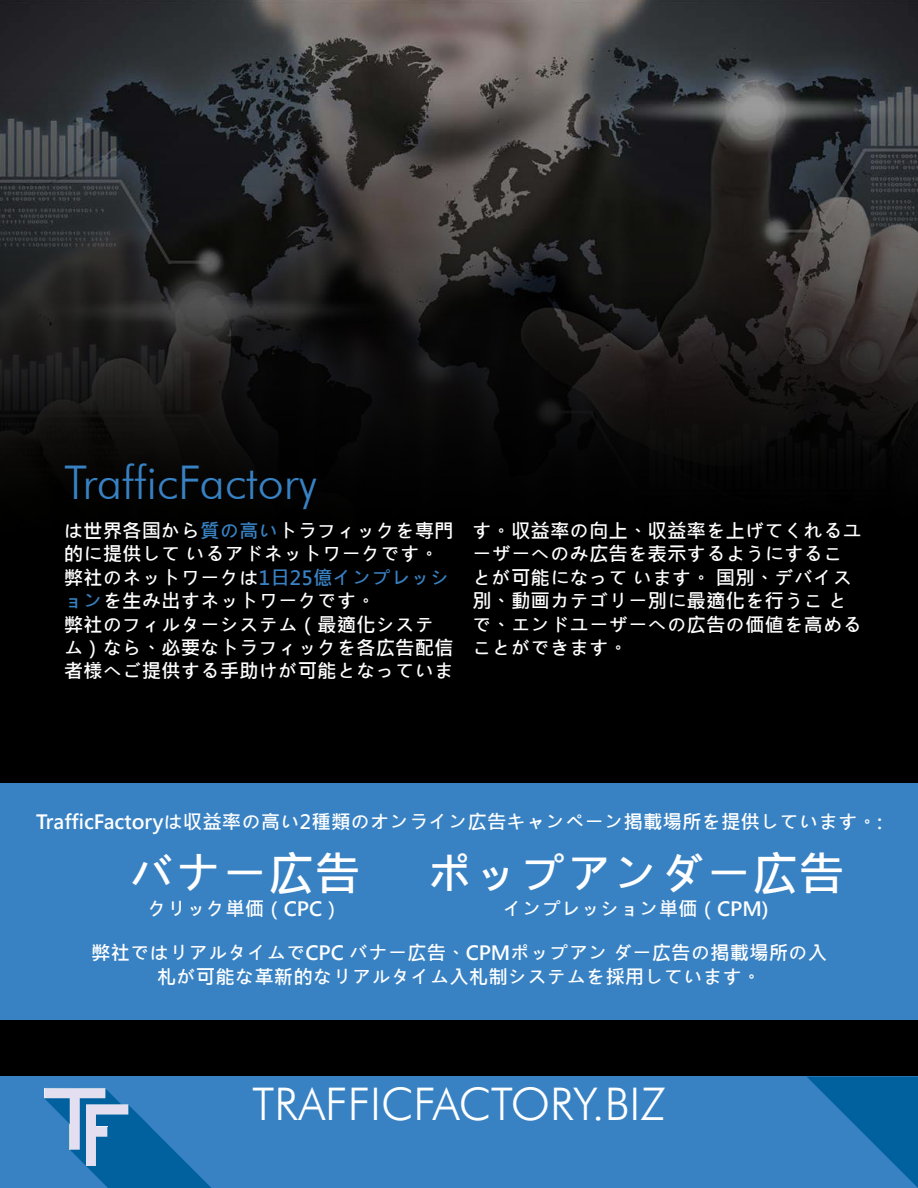
<style>
.page{position:relative;width:918px;height:1188px;background:#fff}
.page>*{position:absolute;margin:0;border:0;box-sizing:border-box;transform-origin:0 0}
.t1{font:700 46.5px "Microsoft Jheng Hei";color:#fff}
.t2{font:300 46.5px "Futura BT";color:#3882c4}
.t3{font:300 45px "Futura BT";color:#fff}
.t4{font:700 19.5px/23.4px "Microsoft Jheng Hei";color:#fff}
.s1{color:#3882c4}
</style>
<div class="page">
<div style="left:0;top:0;width:918px;height:1077px;background:#000"></div>
<img style="left:0;top:0;width:918px;height:466px">
<div style="left:0;top:784px;width:918px;height:236px;background:#3882c4"></div>
<div style="left:0;top:1077px;width:918px;height:111px;background:#3882c4"></div>
<svg style="left:807px;top:1077px;width:111px;height:111px"></svg>
<svg style="left:44px;top:1088px;width:167px;height:100px"></svg>
<h1 class="t2" style="left:64px;top:454px;width:255px">TrafficFactory</h1>
<p class="t4" style="left:64px;top:519px;width:392px">は世界各国から<span class="s1">質の高い</span>トラフィックを専門的に提供して いるアドネットワークです。弊社のネットワークは<span class="s1">1日25億インプレッション</span>を生み出すネットワークです。<br>弊社のフィルターシステム（最適化システム）なら、必要なトラフィックを各広告配信者様へご提供する手助けが可能となっていま</p>
<p class="t4" style="left:472px;top:519px;width:391px">す。収益率の向上、収益率を上げてくれるユーザーへのみ広告を表示するようにすることが可能になって います。 国別、デバイス別、動画カテゴリー別に最適化を行うこ とで、エンドユーザーへの広告の価値を高めることができます。</p>
<p class="t4" style="left:36px;top:810px;width:847px">TrafficFactoryは収益率の高い2種類のオンライン広告キャンペーン掲載場所を提供しています。:</p>
<h1 class="t1" style="left:128px;top:844px;width:234px">バナー広告</h1>
<h1 class="t1" style="left:426px;top:844px;width:420px">ポップアンダー広告</h1>
<p class="t4" style="left:147px;top:897px;width:196px">クリック単価（CPC）</p>
<p class="t4" style="left:503px;top:897px;width:267px">インプレッション単価（CPM)</p>
<p class="t4" style="left:91px;top:942px;width:738px;text-align:center">弊社ではリアルタイムでCPC バナー広告、CPMポップアン ダー広告の掲載場所の入札が可能な革新的なリアルタイム入札制システムを採用しています。</p>
<h2 class="t3" style="left:252px;top:1077px;width:415px">TRAFFICFACTORY.BIZ</h2>
</div>
